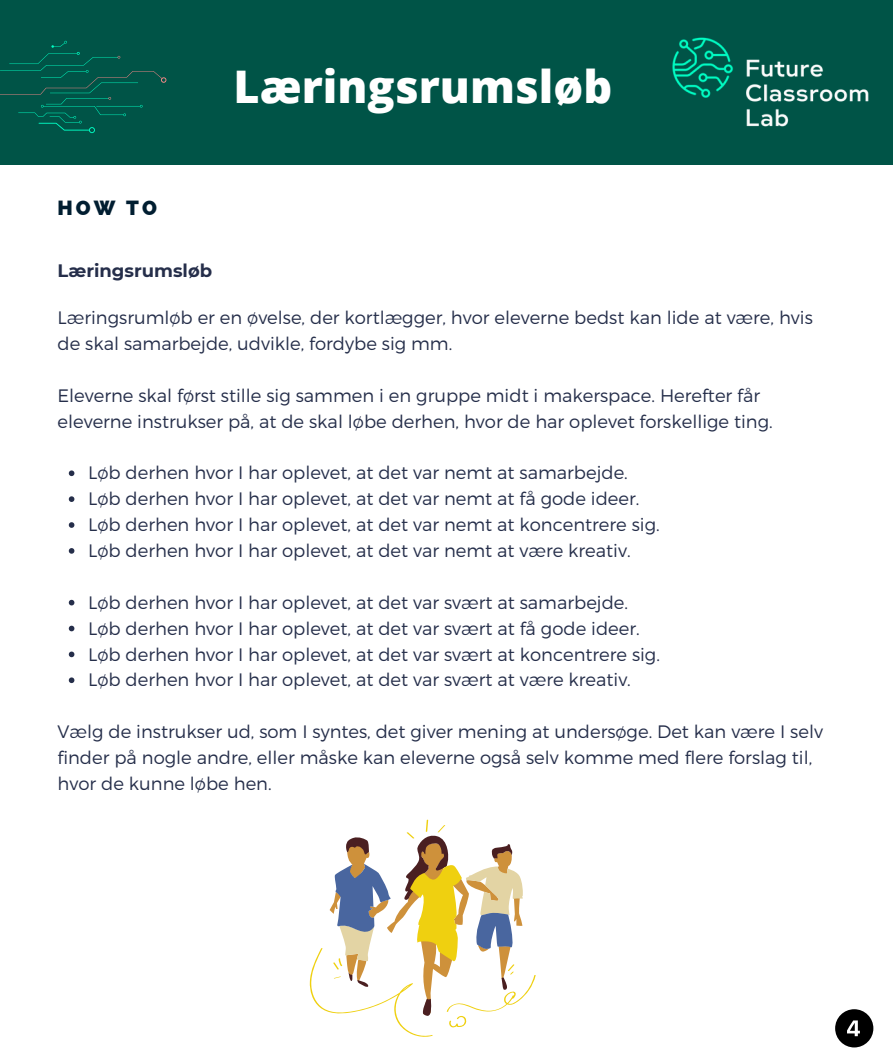
<style>
.page{position:relative;width:893px;height:1064px;background:#fff}
.page>*{position:absolute;margin:0;border:0;box-sizing:border-box;transform-origin:0 0}
.t1{font:800 45px "Open Sans";color:#fff}
.t2{font:800 20.4px "Raleway";color:#011e31}
.t3{font:300 18px/25.8px "Montserrat";color:#252e4a}
.t4{font:700 18px "Montserrat";color:#252e4a}
</style>
<div class="page">
<svg style="left:835px;top:1009px;width:38px;height:38px"></svg>
<svg style="left:69px;top:470px;width:5px;height:6px"></svg>
<svg style="left:69px;top:496px;width:5px;height:6px"></svg>
<svg style="left:69px;top:522px;width:5px;height:5px"></svg>
<svg style="left:69px;top:548px;width:5px;height:5px"></svg>
<svg style="left:69px;top:599px;width:5px;height:6px"></svg>
<svg style="left:69px;top:625px;width:5px;height:6px"></svg>
<svg style="left:69px;top:651px;width:5px;height:6px"></svg>
<svg style="left:69px;top:677px;width:5px;height:6px"></svg>
<svg style="left:310px;top:819px;width:225px;height:217px"></svg>
<div style="left:0;top:0;width:892px;height:164px;background:#005447"></div>
<img style="left:672px;top:37px;width:197px;height:90px">
<svg style="left:0;top:41px;width:166px;height:92px"></svg>
<p class="t2" style="left:58px;top:195px;width:101px">HOW TO</p>
<p class="t1" style="left:233px;top:55px;width:380px">Læringsrumsløb</p>
<p class="t4" style="left:58px;top:259px;width:156px">Læringsrumsløb</p>
<p class="t3" style="left:58px;top:304px;width:756px">Læringsrumløb er en øvelse, der kortlægger, hvor eleverne bedst kan lide at være, hvis de skal samarbejde, udvikle, fordybe sig mm.</p>
<p class="t3" style="left:58px;top:381px;width:716px">Eleverne skal først stille sig sammen i en gruppe midt i makerspace. Herefter får eleverne instrukser på, at de skal løbe derhen, hvor de har oplevet forskellige ting.</p>
<p class="t3" style="left:88px;top:459px;width:541px">Løb derhen hvor I har oplevet, at det var nemt at samarbejde.</p>
<p class="t3" style="left:88px;top:485px;width:552px">Løb derhen hvor I har oplevet, at det var nemt at få gode ideer.</p>
<p class="t3" style="left:88px;top:511px;width:573px">Løb derhen hvor I har oplevet, at det var nemt at koncentrere sig.</p>
<p class="t3" style="left:88px;top:536px;width:544px">Løb derhen hvor I har oplevet, at det var nemt at være kreativ.</p>
<p class="t3" style="left:88px;top:588px;width:541px">Løb derhen hvor I har oplevet, at det var svært at samarbejde.</p>
<p class="t3" style="left:88px;top:614px;width:553px">Løb derhen hvor I har oplevet, at det var svært at få gode ideer.</p>
<p class="t3" style="left:88px;top:640px;width:573px">Løb derhen hvor I har oplevet, at det var svært at koncentrere sig.</p>
<p class="t3" style="left:88px;top:666px;width:544px">Løb derhen hvor I har oplevet, at det var svært at være kreativ.</p>
<p class="t3" style="left:58px;top:717px;width:766px">Vælg de instrukser ud, som I syntes, det giver mening at undersøge. Det kan være I selv finder på nogle andre, eller måske kan eleverne også selv komme med flere forslag til, hvor de kunne løbe hen.</p>
</div>
